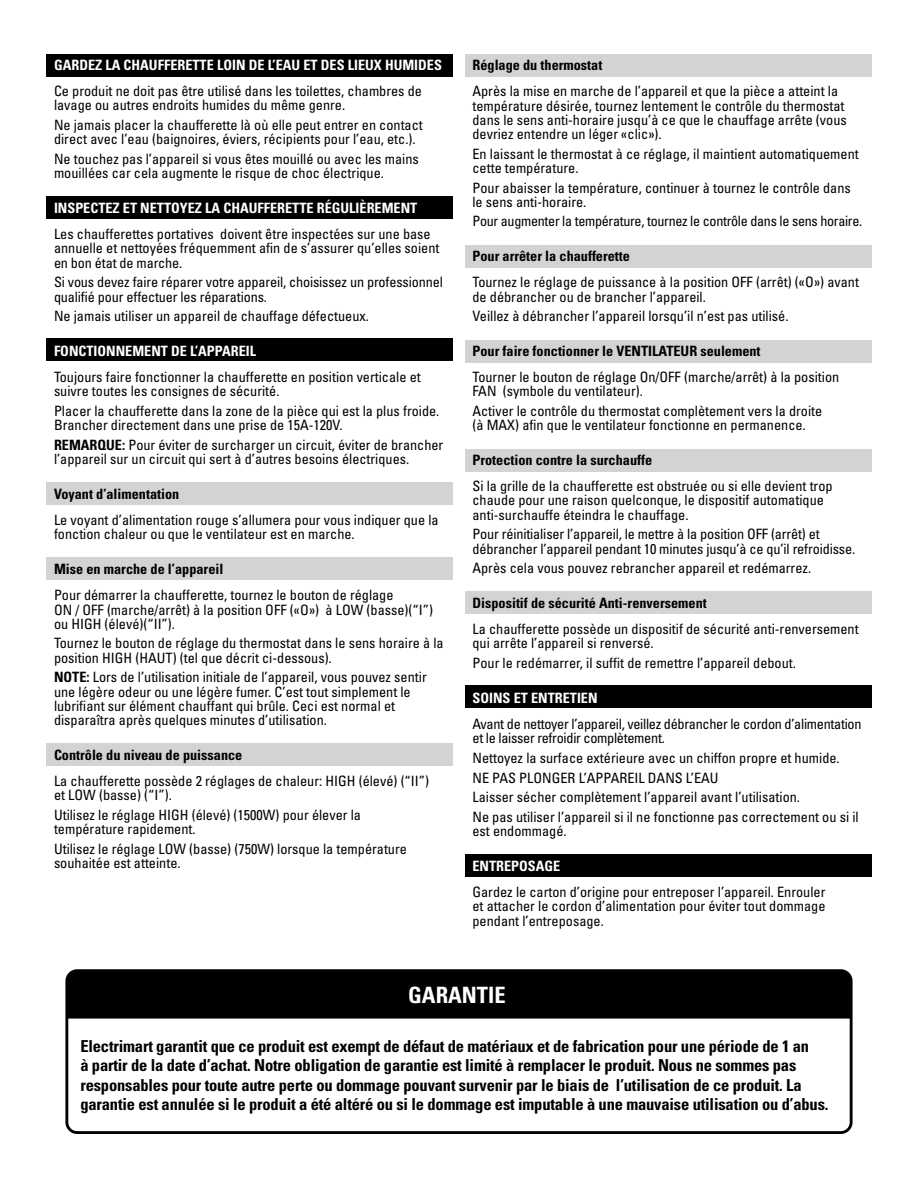
<style>
.page{position:relative;width:918px;height:1188px;background:#fff}
.page>*{position:absolute;margin:0;border:0;box-sizing:border-box;transform-origin:0 0}
.t1{font:700 condensed 22.5px "Univers";color:#fff}
.t2{font:700 condensed 16.5px/19.5px "Univers";letter-spacing:-.01em;color:#000}
.t3{font:condensed 14.25px/14.2px "Univers";color:#000}
.t4{font:700 condensed 14.25px "Univers";color:#000}
.t5{font:condensed 14.25px/14.2px "Univers";letter-spacing:-.02em;color:#000}
.t6{font:700 condensed 14.25px "Univers";color:#fff}
.s1{font-weight:700}
</style>
<div class="page">
<div style="left:46px;top:54px;width:407px;height:22px;background:#000"></div>
<div style="left:46px;top:196px;width:407px;height:22px;background:#000"></div>
<div style="left:46px;top:338px;width:407px;height:23px;background:#000"></div>
<div style="left:46px;top:482px;width:407px;height:22px;background:#d1d3d4"></div>
<div style="left:46px;top:557px;width:407px;height:23px;background:#d1d3d4"></div>
<div style="left:46px;top:744px;width:407px;height:22px;background:#d1d3d4"></div>
<div style="left:465px;top:54px;width:407px;height:22px;background:#d1d3d4"></div>
<div style="left:465px;top:245px;width:407px;height:23px;background:#d1d3d4"></div>
<div style="left:465px;top:340px;width:407px;height:22px;background:#d1d3d4"></div>
<div style="left:465px;top:449px;width:407px;height:23px;background:#d1d3d4"></div>
<div style="left:465px;top:591px;width:407px;height:23px;background:#d1d3d4"></div>
<div style="left:465px;top:686px;width:407px;height:22px;background:#000"></div>
<div style="left:465px;top:854px;width:407px;height:22px;background:#000"></div>
<div style="left:69px;top:973px;width:780px;height:46px;background:#000"></div>
<div style="left:65px;top:969px;width:788px;height:165px;border:3px solid #000;border-radius:10px"></div>
<p class="t6" style="left:54px;top:56px;width:390px">GARDEZ LA CHAUFFERETTE LOIN DE L’EAU ET DES LIEUX HUMIDES</p>
<p class="t3" style="left:54px;top:84px;width:370px">Ce produit ne doit pas être utilisé dans les toilettes, chambres de lavage ou autres endroits humides du même genre.</p>
<p class="t3" style="left:54px;top:118px;width:370px">Ne jamais placer la chaufferette là où elle peut entrer en contact direct avec l’eau (baignoires, éviers, récipients pour l’eau, etc.).</p>
<p class="t3" style="left:54px;top:152px;width:366px">Ne touchez pas l’appareil si vous êtes mouillé ou avec les mains mouillées car cela augmente le risque de choc électrique.</p>
<p class="t6" style="left:54px;top:199px;width:365px">INSPECTEZ ET NETTOYEZ LA CHAUFFERETTE RÉGULIÈREMENT</p>
<p class="t3" style="left:54px;top:227px;width:387px">Les chaufferettes portatives doivent être inspectées sur une base annuelle et nettoyées fréquemment afin de s’assurer qu’elles soient en bon état de marche.</p>
<p class="t3" style="left:54px;top:275px;width:390px">Si vous devez faire réparer votre appareil, choisissez un professionnel qualifié pour effectuer les réparations.</p>
<p class="t3" style="left:54px;top:309px;width:317px">Ne jamais utiliser un appareil de chauffage défectueux.</p>
<p class="t6" style="left:54px;top:342px;width:204px">FONCTIONNEMENT DE L’APPAREIL</p>
<p class="t3" style="left:54px;top:370px;width:368px">Toujours faire fonctionner la chaufferette en position verticale et suivre toutes les consignes de sécurité.</p>
<p class="t3" style="left:54px;top:404px;width:387px">Placer la chaufferette dans la zone de la pièce qui est la plus froide.<br>Brancher directement dans une prise de 15A-120V.</p>
<p class="t3" style="left:54px;top:438px;width:391px"><span class="s1">REMARQUE:</span> Pour éviter de surcharger un circuit, éviter de brancher l’appareil sur un circuit qui sert à d’autres besoins électriques.</p>
<p class="t4" style="left:54px;top:485px;width:127px">Voyant d’alimentation</p>
<p class="t3" style="left:54px;top:513px;width:386px">Le voyant d’alimentation rouge s’allumera pour vous indiquer que la fonction chaleur ou que le ventilateur est en marche.</p>
<p class="t4" style="left:54px;top:560px;width:171px">Mise en marche de l’appareil</p>
<p class="t3" style="left:54px;top:588px;width:381px">Pour démarrer la chaufferette, tournez le bouton de réglage<br>ON / OFF (marche/arrêt) à la position OFF («O») à LOW (basse)(“I”) ou HIGH (élevé)(“II”).</p>
<p class="t3" style="left:54px;top:636px;width:391px">Tournez le bouton de réglage du thermostat dans le sens horaire à la position HIGH (HAUT) (tel que décrit ci-dessous).</p>
<p class="t3" style="left:54px;top:670px;width:374px"><span class="s1">NOTE:</span> Lors de l’utilisation initiale de l’appareil, vous pouvez sentir une légère odeur ou une légère fumer. C’est tout simplement le lubrifiant sur élément chauffant qui brûle. Ceci est normal et disparaîtra après quelques minutes d’utilisation.</p>
<p class="t4" style="left:54px;top:746px;width:190px">Contrôle du niveau de puissance</p>
<p class="t3" style="left:54px;top:774px;width:377px">La chaufferette possède 2 réglages de chaleur: HIGH (élevé) (“II”) et LOW (basse) (“I”).</p>
<p class="t3" style="left:54px;top:807px;width:309px">Utilisez le réglage HIGH (élevé) (1500W) pour élever la température rapidement.</p>
<p class="t3" style="left:54px;top:841px;width:354px">Utilisez le réglage LOW (basse) (750W) lorsque la température souhaitée est atteinte.</p>
<p class="t4" style="left:472px;top:56px;width:131px">Réglage du thermostat</p>
<p class="t3" style="left:472px;top:84px;width:376px">Après la mise en marche de l’appareil et que la pièce a atteint la température désirée, tournez lentement le contrôle du thermostat dans le sens anti-horaire jusqu’à ce que le chauffage arrête (vous devriez entendre un léger «clic»).</p>
<p class="t3" style="left:472px;top:146px;width:388px">En laissant le thermostat à ce réglage, il maintient automatiquement cette température.</p>
<p class="t3" style="left:472px;top:180px;width:380px">Pour abaisser la température, continuer à tournez le contrôle dans le sens anti-horaire.</p>
<p class="t5" style="left:472px;top:214px;width:391px">Pour augmenter la température, tournez le contrôle dans le sens horaire.</p>
<p class="t4" style="left:472px;top:247px;width:159px">Pour arrêter la chaufferette</p>
<p class="t3" style="left:472px;top:275px;width:388px">Tournez le réglage de puissance à la position OFF (arrêt) («O») avant de débrancher ou de brancher l’appareil.</p>
<p class="t3" style="left:472px;top:309px;width:318px">Veillez à débrancher l’appareil lorsqu’il n’est pas utilisé.</p>
<p class="t4" style="left:472px;top:342px;width:290px">Pour faire fonctionner le VENTILATEUR seulement</p>
<p class="t3" style="left:472px;top:370px;width:368px">Tourner le bouton de réglage On/OFF (marche/arrêt) à la position<br>FAN (symbole du ventilateur).</p>
<p class="t3" style="left:472px;top:404px;width:351px">Activer le contrôle du thermostat complètement vers la droite (à MAX) afin que le ventilateur fonctionne en permanence.</p>
<p class="t4" style="left:472px;top:451px;width:181px">Protection contre la surchauffe</p>
<p class="t3" style="left:472px;top:479px;width:362px">Si la grille de la chaufferette est obstruée ou si elle devient trop chaude pour une raison quelconque, le dispositif automatique anti-surchauffe éteindra le chauffage.</p>
<p class="t3" style="left:472px;top:527px;width:384px">Pour réinitialiser l’appareil, le mettre à la position OFF (arrêt) et débrancher l’appareil pendant 10 minutes jusqu’à ce qu’il refroidisse.</p>
<p class="t3" style="left:472px;top:561px;width:340px">Après cela vous pouvez rebrancher appareil et redémarrez.</p>
<p class="t4" style="left:472px;top:594px;width:236px">Dispositif de sécurité Anti-renversement</p>
<p class="t3" style="left:472px;top:622px;width:388px">La chaufferette possède un dispositif de sécurité anti-renversement qui arrête l’appareil si renversé.</p>
<p class="t3" style="left:472px;top:656px;width:325px">Pour le redémarrer, il suffit de remettre l’appareil debout.</p>
<p class="t6" style="left:472px;top:689px;width:127px">SOINS ET ENTRETIEN</p>
<p class="t5" style="left:472px;top:717px;width:391px">Avant de nettoyer l’appareil, veillez débrancher le cordon d’alimentation et le laisser refroidir complètement.</p>
<p class="t3" style="left:472px;top:748px;width:388px;line-height:19.6px">Nettoyez la surface extérieure avec un chiffon propre et humide.<br>NE PAS PLONGER L’APPAREIL DANS L’EAU<br>Laisser sécher complètement l’appareil avant l’utilisation.<br>Ne pas utiliser l’appareil si il ne fonctionne pas correctement ou si il</p>
<p class="t3" style="left:472px;top:824px;width:96px">est endommagé.</p>
<p class="t6" style="left:472px;top:857px;width:89px">ENTREPOSAGE</p>
<p class="t3" style="left:472px;top:885px;width:355px;text-align:justify">Gardez le carton d’origine pour entreposer l’appareil. Enrouler et attacher le cordon d’alimentation pour éviter tout dommage pendant l’entreposage.</p>
<h1 class="t1" style="left:408px;top:982px;width:99px">GARANTIE</h1>
<p class="t2" style="left:80px;top:1036px;width:750px">Electrimart garantit que ce produit est exempt de défaut de matériaux et de fabrication pour une période de 1 an<br>à partir de la date d’achat. Notre obligation de garantie est limité à remplacer le produit. Nous ne sommes pas responsables pour toute autre perte ou dommage pouvant survenir par le biais de l’utilisation de ce produit. La garantie est annulée si le produit a été altéré ou si le dommage est imputable à une mauvaise utilisation ou d’abus.</p>
</div>
